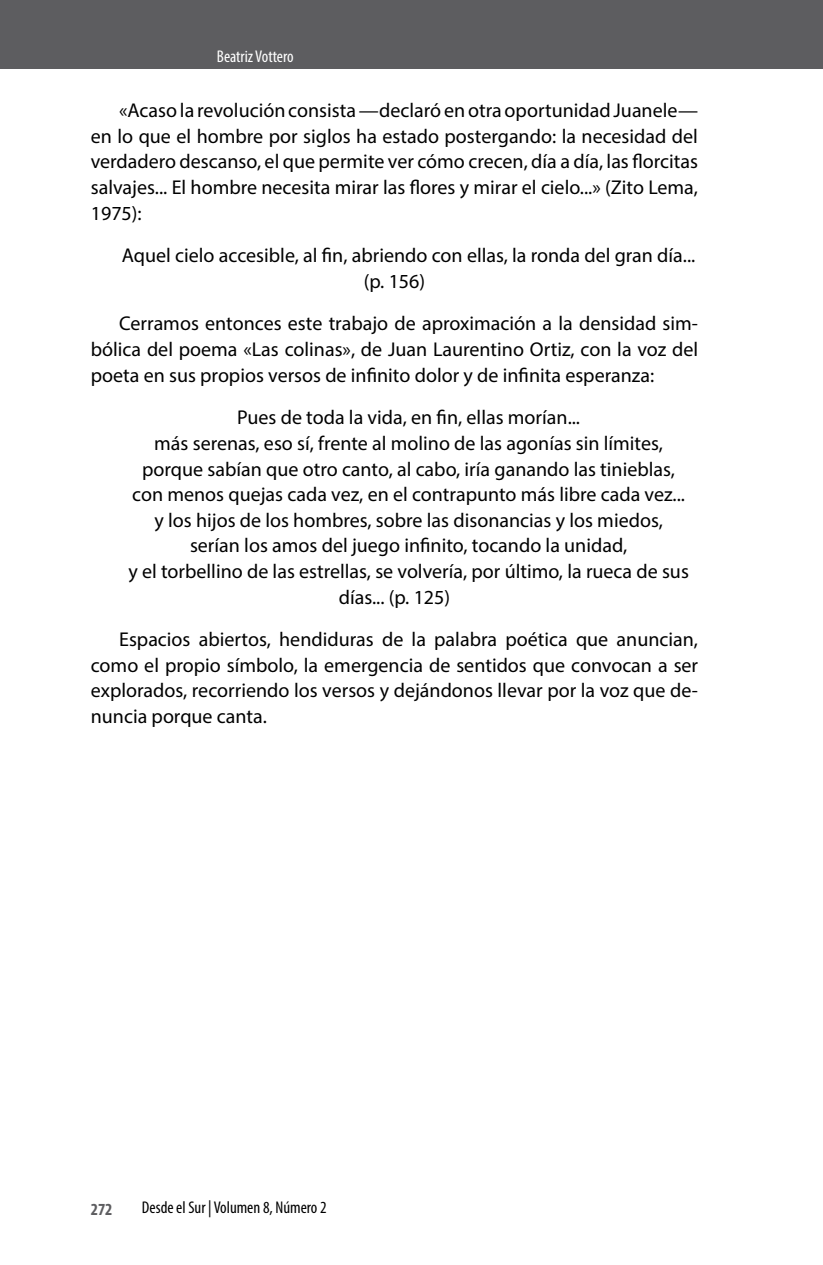
<style>
.page{position:relative;width:823px;height:1265px;background:#fff}
.page>*{position:absolute;margin:0;border:0;box-sizing:border-box;transform-origin:0 0}
.t1{font:20px/25.6px "Myriad Pro";color:#000;text-align:justify}
.t2{font:condensed 17px "Myriad Pro";color:#000}
.t3{font:condensed 17px "Myriad Pro";color:#fff}
.t4{font:700 condensed 17px "Myriad Pro";color:#5d5d60}
</style>
<div class="page">
<div style="left:0;top:0;width:822px;height:68px;background:#5d5d60"></div>
<p class="t3" style="left:217px;top:46px;width:78px">Beatriz Vottero</p>
<p class="t1" style="left:91px;top:97px;width:608px;text-indent:28px">«Acaso la revolución consista —declaró en otra oportunidad Juanele— en lo que el hombre por siglos ha estado postergando: la necesidad del verdadero descanso, el que permite ver cómo crecen, día a día, las florcitas salvajes... El hombre necesita mirar las flores y mirar el cielo...» (Zito Lema, 1975):</p>
<p class="t1" style="left:363px;top:242px;width:333px;text-indent:-242px">Aquel cielo accesible, al fin, abriendo con ellas, la ronda del gran día... (p. 156)</p>
<p class="t1" style="left:91px;top:310px;width:608px;text-indent:28px">Cerramos entonces este trabajo de aproximación a la densidad sim&shy;bólica del poema «Las colinas», de Juan Laurentino Ortiz, con la voz del poeta en sus propios versos de infinito dolor y de infinita esperanza:</p>
<p class="t1" style="left:237px;top:404px;width:344px">Pues de toda la vida, en fin, ellas morían...</p>
<p class="t1" style="left:154px;top:430px;width:510px">más serenas, eso sí, frente al molino de las agonías sin límites,</p>
<p class="t1" style="left:142px;top:455px;width:534px">porque sabían que otro canto, al cabo, iría ganando las tinieblas,</p>
<p class="t1" style="left:132px;top:481px;width:554px">con menos quejas cada vez, en el contrapunto más libre cada vez...</p>
<p class="t1" style="left:154px;top:507px;width:509px">y los hijos de los hombres, sobre las disonancias y los miedos,</p>
<p class="t1" style="left:190px;top:532px;width:438px">serían los amos del juego infinito, tocando la unidad,</p>
<p class="t1" style="left:128px;top:558px;width:561px">y el torbellino de las estrellas, se volvería, por último, la rueca de sus</p>
<p class="t1" style="left:338px;top:583px;width:113px">días... (p. 125)</p>
<p class="t1" style="left:91px;top:626px;width:608px;text-indent:28px">Espacios abiertos, hendiduras de la palabra poética que anuncian, como el propio símbolo, la emergencia de sentidos que convocan a ser explorados, recorriendo los versos y dejándonos llevar por la voz que de&shy;nuncia porque canta.</p>
<p class="t4" style="left:91px;top:1198px;width:23px">272</p>
<p class="t2" style="left:142px;top:1196px;width:186px">Desde el Sur | Volumen 8, Número 2</p>
</div>
